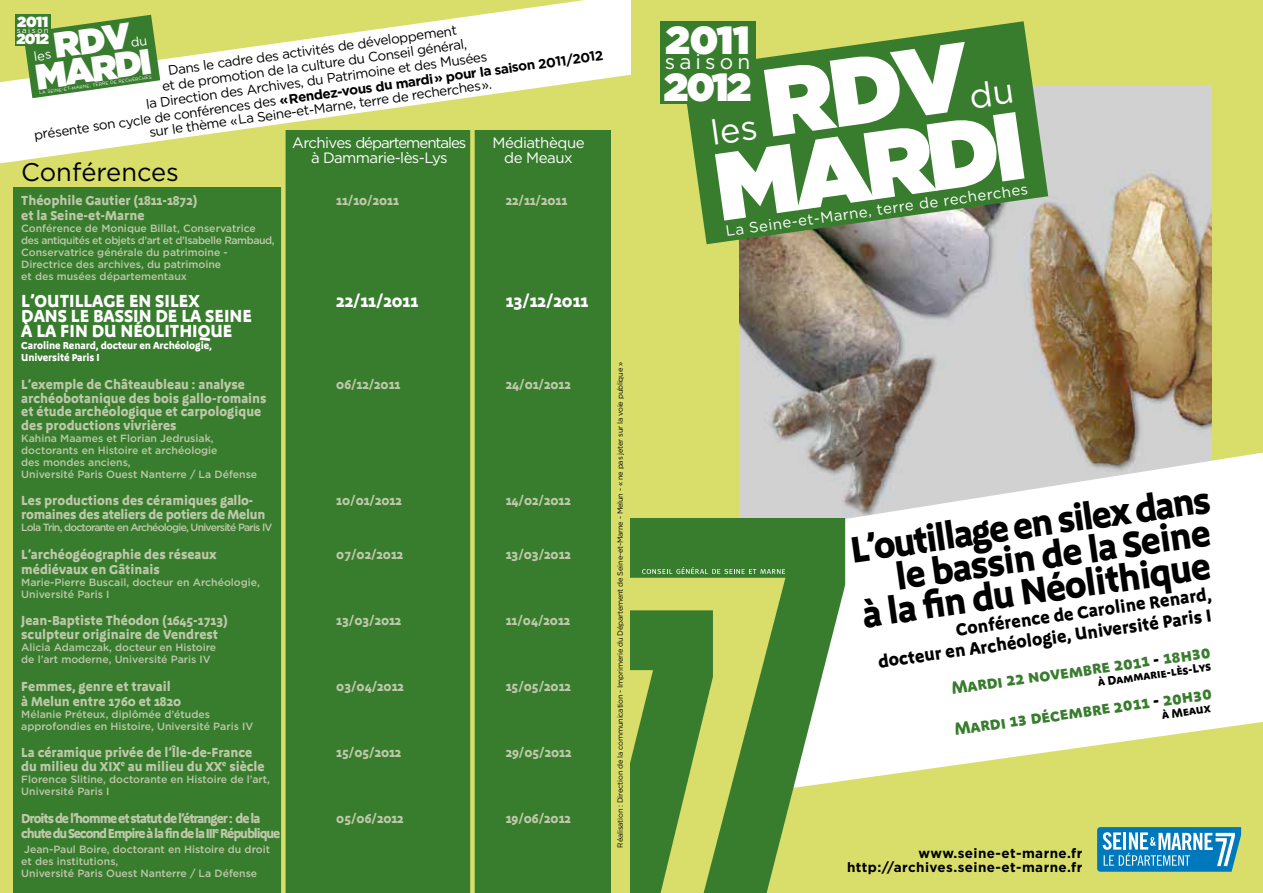
<style>
.page{position:relative;width:1263px;height:893px;background:#fff}
.page>*{position:absolute;margin:0;border:0;box-sizing:border-box;transform-origin:0 0}
.t1{font:900 95.7px "Gotham";color:#fff}
.t2{font:900 39.15px "Gotham";letter-spacing:-.045em;color:#fff}
.t3{font:700 37.8px/33px "Megano";color:#000;text-align:right}
.t4{font:900 35.85px "Gotham";color:#fff}
.t5{font:25.5px "Gotham";color:#000}
.t6{font:20.85px "Gotham";letter-spacing:.2em;color:#fff}
.t7{font:700 18px/15px "Megano";color:#fff}
.t8{font:700 18px/21px "Megano LF";color:#000;text-align:right}
.t9{font:18px "Megano Bold SC";color:#387c2e}
.t10{font:15px/14.9px "Gotham";letter-spacing:-.04em;color:#fff;text-align:center}
.t11{font:15px/14.9px "Gotham";letter-spacing:-.065em;color:#fff;text-align:center}
.t12{font:900 14.7px "Gotham";letter-spacing:-.04em;color:#fff}
.t13{font:700 13.5px/13.5px "Megano";color:#bec8a9}
.t14{font:13.5px/15px "Gotham";color:#000;text-align:center}
.t15{font:700 13.5px/13.5px "Gotham";letter-spacing:.03em;color:#000;text-align:right}
.t16{font:700 13.5px "Megano";letter-spacing:-.08em;color:#bec8a9}
.t17{font:700 13.5px "Megano";letter-spacing:-.075em;color:#bec8a9}
.t18{font:700 13.5px "Megano";letter-spacing:-.02em;color:#bec8a9}
.t19{font:12.75px "Megano Bold SC";color:#000}
.t20{font:500 10.5px/12px "Gotham";color:#bec8a9}
.t21{font:700 10.5px/12px "Megano";letter-spacing:-.01em;color:#fff}
.t22{font:500 10.5px "Gotham";letter-spacing:-.075em;color:#bec8a9}
.t23{font:7.8px "Gotham";letter-spacing:.2em;color:#fff}
.t24{font:7.5px "Gotham";letter-spacing:-.025em;color:#000}
.t25{font:4.5px "Gotham";color:#fff}
.s1{font-weight:700}
.s2{color:#000}
</style>
<div class="page">
<div style="left:0;top:0;width:643px;height:893px;background:#d8de69"></div>
<div style="left:14px;top:188px;width:273px;height:705px;background:#387c2e"></div>
<div style="left:283px;top:130px;width:328px;height:763px;background:#387c2e"></div>
<svg style="left:0;top:0;width:631px;height:163px;fill:#fff"></svg>
<div style="left:631px;top:0;width:632px;height:893px;background:#d8de69"></div>
<img style="left:740px;top:85px;width:472px;height:434px">
<svg style="left:773px;top:453px;width:490px;height:328px;background:#f3f3e8"></svg>
<svg style="left:687px;top:21px;width:361px;height:223px;background:#63924c"></svg>
<div style="left:660px;top:21px;width:95px;height:83px;background:#387c2e"></div>
<img style="left:631px;top:519px;width:215px;height:374px">
<svg style="left:642px;top:567px;width:143px;height:7px"></svg>
<div style="left:15px;top:15px;width:36px;height:31px;background:#387c2e"></div>
<div style="left:470px;top:123px;width:5px;height:770px;background:#d8de69"></div>
<div style="left:281px;top:126px;width:5px;height:767px;background:#d8de69"></div>
<svg style="left:1097px;top:827px;width:144px;height:45px;background:#469dc9"></svg>
<svg style="left:712px;top:119px;width:45px;height:25px"></svg>
<div style="left:764px;top:42px;width:248px;height:94px;background:#387c2e"></div>
<svg style="left:23px;top:15px;width:137px;height:83px"></svg>
<h3 class="t12" style="left:17px;top:13px;width:33px">2011</h3>
<p class="t23" style="left:17px;top:26px;width:34px">saison</p>
<h3 class="t12" style="left:16px;top:31px;width:34px">2012</h3>
<p class="t25" style="left:39px;top:90px;width:114px;rotate:-8deg">La Seine-et-Mar ne, t err e de r echerc hes</p>
<p class="t14" style="left:27px;top:83px;width:576px;rotate:-8deg">Dans le cadre des activités de développement<br>et de promotion de la culture du Conseil général,<br>la Direction des Archives, du Patrimoine et des Musées<br>présente son cycle de conférences des <span class="s1">«Rendez-vous du mardi» pour la saison 2011/2012</span></p>
<h3 class="t4" style="left:33px;top:56px;width:118px;rotate:-8deg">MARDI</h3>
<p class="t14" style="left:148px;top:125px;width:347px;rotate:-8deg">sur le thème «La Seine-et-Marne, terre de recherches».</p>
<h3 class="t11" style="left:292px;top:135px;width:176px">Archives départementales à Dammarie-lès-Lys</h3>
<h3 class="t10" style="left:492px;top:135px;width:94px">Médiathèque de Meaux</h3>
<h3 class="t5" style="left:21px;top:158px;width:159px">Conférences</h3>
<p class="t13" style="left:21px;top:193px;width:177px">Théophile Gautier (1811-1872)</p>
<p class="t13" style="left:336px;top:193px;width:64px">11/10/2011</p>
<p class="t13" style="left:506px;top:193px;width:63px">22/11/2011</p>
<p class="t13" style="left:21px;top:208px;width:125px">et la Seine-et-Marne</p>
<p class="t20" style="left:21px;top:222px;width:255px">Conférence de Monique Billat, Conservatrice des antiquités et objets d’art et d’Isabelle Rambaud, Conservatrice générale du patrimoine - Directrice des archives, du patrimoine<br>et des musées départementaux</p>
<h3 class="t7" style="left:21px;top:294px;width:180px">L’outillage en silex</h3>
<h3 class="t7" style="left:336px;top:294px;width:83px">22/11/2011</h3>
<h3 class="t7" style="left:506px;top:294px;width:84px">13/12/2011</h3>
<h3 class="t7" style="left:21px;top:309px;width:232px">dans le bassin de la Seine à la fin du Néolithique</h3>
<p class="t21" style="left:21px;top:340px;width:192px">Caroline Renard, docteur en Archéologie,<br>Université Paris I</p>
<p class="t13" style="left:21px;top:378px;width:225px">L’exemple de Châteaubleau : analyse</p>
<p class="t13" style="left:336px;top:378px;width:66px">06/12/2011</p>
<p class="t13" style="left:506px;top:378px;width:66px">24/01/2012</p>
<p class="t13" style="left:21px;top:391px;width:247px">archéobotanique des bois gallo-romains et étude archéologique et carpologique des productions vivrières</p>
<p class="t20" style="left:21px;top:432px;width:238px">Kahina Maames et Florian Jedrusiak, doctorants en Histoire et archéologie<br>des mondes anciens,<br>Université Paris Ouest Nanterre / La Défense</p>
<p class="t13" style="left:21px;top:494px;width:233px">Les productions des céramiques gallo-</p>
<p class="t13" style="left:336px;top:494px;width:67px">10/01/2012</p>
<p class="t13" style="left:506px;top:494px;width:66px">14/02/2012</p>
<p class="t18" style="left:21px;top:506px;width:246px">romaines des ateliers de potiers de Melun</p>
<p class="t22" style="left:21px;top:521px;width:253px">Lola Trin, doctorante en Archéologie, Université Paris IV</p>
<p class="t13" style="left:21px;top:547px;width:197px">L’archéogéographie des réseaux</p>
<p class="t13" style="left:336px;top:547px;width:68px">07/02/2012</p>
<p class="t13" style="left:506px;top:547px;width:67px">13/03/2012</p>
<p class="t13" style="left:21px;top:562px;width:140px">médiévaux en Gâtinais</p>
<p class="t20" style="left:21px;top:576px;width:240px">Marie-Pierre Buscail, docteur en Archéologie,<br>Université Paris I</p>
<p class="t13" style="left:21px;top:614px;width:208px">Jean-Baptiste Théodon (1645-1713)</p>
<p class="t13" style="left:336px;top:614px;width:67px">13/03/2012</p>
<p class="t13" style="left:506px;top:614px;width:66px">11/04/2012</p>
<p class="t13" style="left:21px;top:627px;width:198px">sculpteur originaire de Vendrest</p>
<p class="t20" style="left:21px;top:641px;width:197px">Alicia Adamczak, docteur en Histoire de l’art moderne, Université Paris IV</p>
<p class="t13" style="left:21px;top:679px;width:151px">Femmes, genre et travail</p>
<p class="t13" style="left:336px;top:679px;width:69px">03/04/2012</p>
<p class="t13" style="left:506px;top:679px;width:67px">15/05/2012</p>
<p class="t13" style="left:21px;top:694px;width:161px">à Melun entre 1760 et 1820</p>
<p class="t20" style="left:21px;top:708px;width:233px">Mélanie Préteux, diplômée d’études approfondies en Histoire, Université Paris IV</p>
<p class="t13" style="left:21px;top:746px;width:233px">La céramique privée de l’Île-de-France</p>
<p class="t13" style="left:336px;top:746px;width:67px">15/05/2012</p>
<p class="t13" style="left:506px;top:746px;width:67px">29/05/2012</p>
<p class="t13" style="left:21px;top:759px;width:245px">du milieu du XIX<sup>e</sup> au milieu du XX<sup>e</sup> siècle</p>
<p class="t20" style="left:21px;top:773px;width:250px">Florence Slitine, doctorante en Histoire de l’art,<br>Université Paris I</p>
<p class="t17" style="left:21px;top:810px;width:240px">Droits de l’homme et statut de l’étranger : de la</p>
<p class="t13" style="left:336px;top:811px;width:69px">05/06/2012</p>
<p class="t13" style="left:506px;top:811px;width:67px">19/06/2012</p>
<p class="t16" style="left:21px;top:825px;width:261px">chute du Second Empire à la fin de la III<sup>e</sup> République</p>
<p class="t20" style="left:21px;top:843px;width:250px">Jean-Paul Boire, doctorant en Histoire du droit et des institutions,<br>Université Paris Ouest Nanterre / La Défense</p>
<p class="t24" style="left:616px;top:848px;width:487px;rotate:-90deg">Réalisation : Direction de la communication - Imprimerie du Département de Seine-et-Marne - Melun - « ne pas jeter sur la voie publique »</p>
<h2 class="t2" style="left:666px;top:17px;width:85px">2011</h2>
<h3 class="t6" style="left:665px;top:50px;width:87px">saison</h3>
<h2 class="t2" style="left:664px;top:64px;width:89px">2012</h2>
<h1 class="t1" style="left:708px;top:133px;width:313px;rotate:-8deg">MARDI</h1>
<h3 class="t10" style="left:724px;top:223px;width:307px;rotate:-8deg">La Seine-et-Marne, terre de recherches</h3>
<h3 class="t3" style="left:848px;top:534px;width:365px;rotate:-8deg">L’outillage en silex dans le bassin de la Seine<br>à la fi n du Néolithique</h3>
<h3 class="t8" style="left:874px;top:631px;width:341px;rotate:-8deg">Conférence de Caroline Renard,<br>docteur en Archéologie, Université Paris I</h3>
<h3 class="t9" style="left:950px;top:678px;width:263px;rotate:-8deg">Mardi 22 novembre 2011 <span class="s2">-</span> 18h30</h3>
<p class="t19" style="left:1097px;top:675px;width:116px;rotate:-8deg">à Dammarie-lès-Lys</p>
<h3 class="t9" style="left:953px;top:719px;width:261px;rotate:-8deg">Mardi 13 décembre 2011 <span class="s2">-</span> 20h30</h3>
<p class="t19" style="left:1161px;top:708px;width:51px;rotate:-8deg">à Meaux</p>
<p class="t15" style="left:847px;top:846px;width:237px">www.seine-et-marne.fr http://archives.seine-et-marne.fr</p>
</div>
